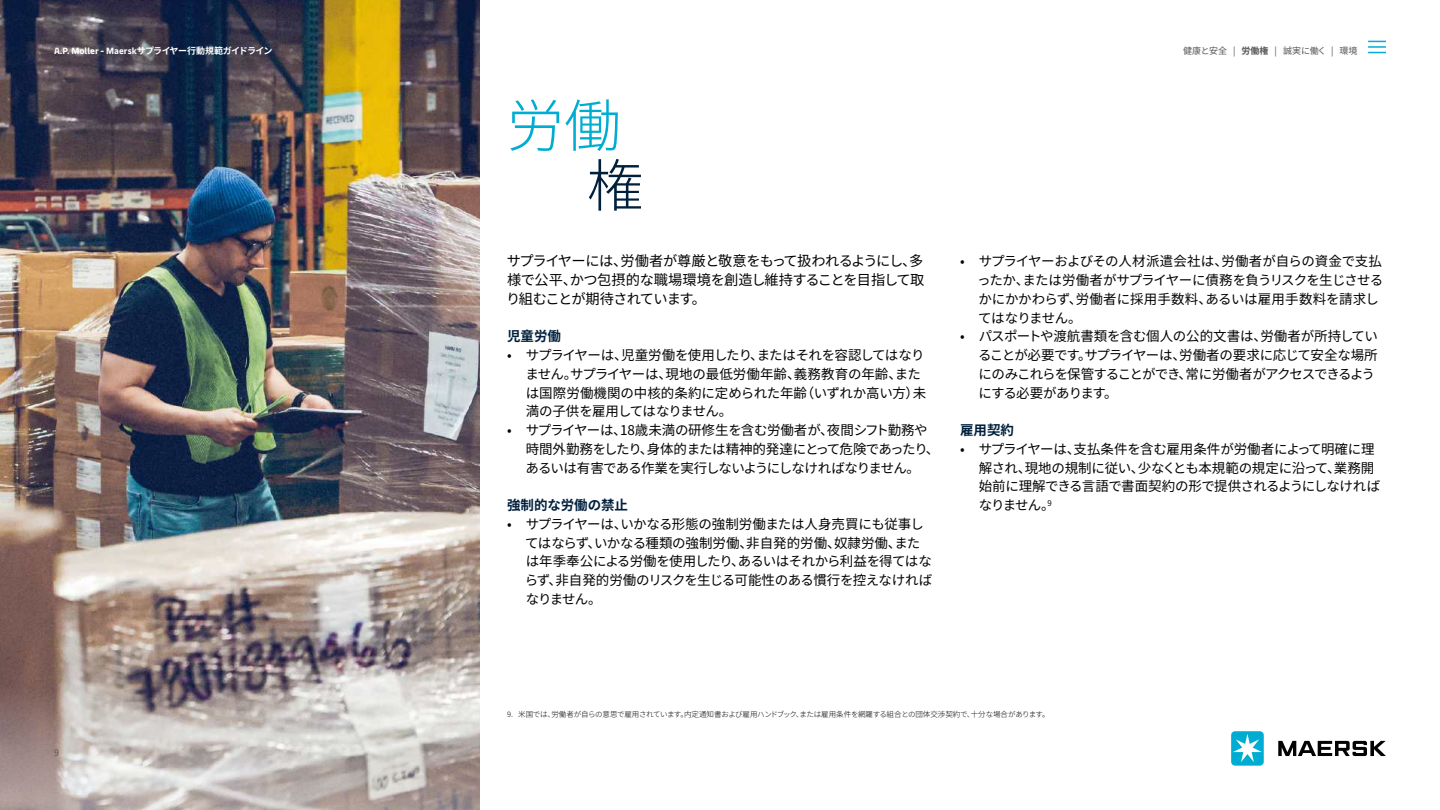
<style>
.page{position:relative;width:1440px;height:810px;background:#fff}
.page>*{position:absolute;margin:0;border:0;box-sizing:border-box;transform-origin:0 0}
.t1{font:300 57px "Noto Sans CJ Kjp";color:#00add2}
.t2{font:300 57px "Noto Sans CJ Kjp";color:#00203c}
.t3{font:14.25px/18.8px "Noto Sans CJ Kjp";letter-spacing:-.05em;color:#030304;text-align:justify}
.t4{font:13.5px/18.8px "Noto Sans CJ Kjp";letter-spacing:-.025em;color:#030304}
.t5{font:13.5px/18.8px "Noto Sans CJ Kjp";letter-spacing:-.045em;color:#030304}
.t6{font:700 13.5px "Noto Sans CJ Kjp";color:#00203c}
.t7{font:700 9px "Maersk Text";color:#fff}
.t8{font:9px "Noto Sans CJ Kjp";letter-spacing:-.01em;color:#545454}
.t9{font:300 7.5px "Noto Sans CJ Kjp";letter-spacing:-.025em;color:#030304}
.s1{font-family:"Noto Sans CJ Kjp"}
.s2{font-weight:700}
</style>
<div class="page">
<img style="left:0;top:0;width:480px;height:641px">
<svg style="left:0;top:641px;width:480px;height:169px;background:#b3a9a7"></svg>
<svg style="left:1368px;top:41px;width:18px;height:12px"></svg>
<svg style="left:1278px;top:741px;width:108px;height:15px"></svg>
<div style="left:1231px;top:731px;width:33px;height:35px;background:#00add2;border-radius:4px"></div>
<svg style="left:1233px;top:734px;width:29px;height:28px"></svg>
<p class="t7" style="left:54px;top:43px;width:220px">A.P. Moller - Maersk<span class="s1">サプライヤー行動規範ガイドライン</span></p>
<p class="t8" style="left:1183px;top:45px;width:176px">健康と安全 | <span class="s2">労働権</span> | 誠実に働く | 環境</p>
<h1 class="t1" style="left:507px;top:94px;width:115px">労働</h1>
<h1 class="t2" style="left:587px;top:154px;width:58px">権</h1>
<p class="t3" style="left:506px;top:252px;width:420px">サプライヤーには、労働者が尊厳と敬意をもって扱われるようにし、多様で公平、かつ包摂的な職場環境を創造し維持することを目指して取り組むことが期待されています。</p>
<p class="t6" style="left:507px;top:329px;width:55px">児童労働</p>
<p class="t4" style="left:525px;top:346px;width:402px;text-indent:-18px">• サプライヤーは、児童労働を使用したり、またはそれを容認してはなりません。サプライヤーは、現地の最低労働年齢、義務教育の年齢、または国際労働機関の中核的条約に定められた年齢（いずれか高い方）未満の子供を雇用してはなりません。</p>
<p class="t4" style="left:526px;top:421px;width:415px;text-indent:-19px">• サプライヤーは、18歳未満の研修生を含む労働者が、夜間シフト勤務や時間外勤務をしたり、身体的または精神的発達にとって危険であったり、あるいは有害である作業を実行しないようにしなければなりません。</p>
<p class="t6" style="left:507px;top:497px;width:123px">強制的な労働の禁止</p>
<p class="t4" style="left:525px;top:515px;width:409px;text-indent:-18px">• サプライヤーは、いかなる形態の強制労働または人身売買にも従事してはならず、いかなる種類の強制労働、非自発的労働、奴隷労働、または年季奉公による労働を使用したり、あるいはそれから利益を得てはならず、非自発的労働のリスクを生じる可能性のある慣行を控えなければなりません。</p>
<p class="t4" style="left:977px;top:252px;width:408px;text-indent:-17px">• サプライヤーおよびその人材派遣会社は、労働者が自らの資金で支払ったか、または労働者がサプライヤーに債務を負うリスクを生じさせるかにかかわらず、労働者に採用手数料、あるいは雇用手数料を請求してはなりません。</p>
<p class="t5" style="left:978px;top:327px;width:401px;text-indent:-18px">• パスポートや渡航書類を含む個人の公的文書は、労働者が所持していることが必要です。サプライヤーは、労働者の要求に応じて安全な場所にのみこれらを保管することができ、常に労働者がアクセスできるようにする必要があります。</p>
<p class="t6" style="left:960px;top:422px;width:55px">雇用契約</p>
<p class="t4" style="left:979px;top:440px;width:403px;text-indent:-19px">• サプライヤーは、支払条件を含む雇用条件が労働者によって明確に理解され、現地の規制に従い、少なくとも本規範の規定に沿って、業務開始前に理解できる言語で書面契約の形で提供されるようにしなければなりません。<sup>9</sup></p>
<p class="t8" style="left:54px;top:748px;width:6px">9</p>
<p class="t9" style="left:507px;top:710px;width:544px">9. 米国では、労働者が自らの意思で雇用されています。内定通知書および雇用ハンドブック、または雇用条件を網羅する組合との団体交渉契約で、十分な場合があります。</p>
</div>
